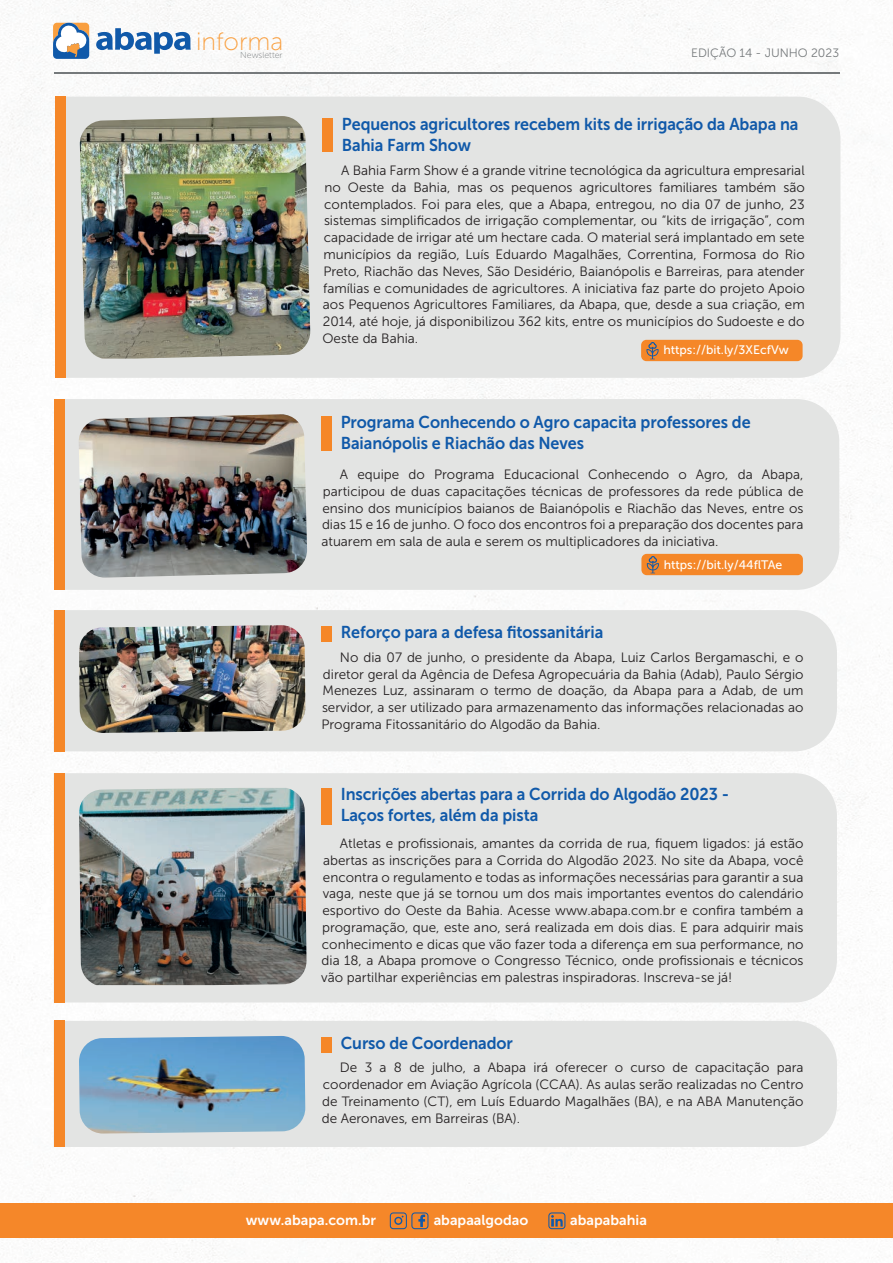
<style>
.page{position:relative;width:893px;height:1263px;background:#fff}
.page>*{position:absolute;margin:0;border:0;box-sizing:border-box;transform-origin:0 0}
.t1{font:25.05px "Museo Sans 100";color:#f99f3f}
.t2{font:17.1px/20.5px "Museo Sans 700";letter-spacing:-.005em;color:#1059a9;scale:.94 1}
.t3{font:14.25px "Museo Sans 700";color:#fff}
.t4{font:13.5px/16.8px "Museo Sans 300";color:#231f20;text-align:justify}
.t5{font:12.3px "Museo Sans 500";color:#fff}
.t6{font:12.15px "Museo Sans 300";color:#75797b}
.t7{font:8.7px "Museo Sans 100";color:#75797b}
</style>
<div class="page">
<img style="left:0;top:0;width:893px;height:1263px">
<hr style="left:54px;top:72px;width:785px;height:2px;background:#75797b">
<svg style="left:96px;top:28px;width:95px;height:26px"></svg>
<svg style="left:53px;top:23px;width:36px;height:36px"></svg>
<div style="left:0;top:1204px;width:893px;height:34px;background:#f58729"></div>
<svg style="left:390px;top:1212px;width:38px;height:17px"></svg>
<svg style="left:548px;top:1212px;width:17px;height:17px"></svg>
<div style="left:64px;top:399px;width:775px;height:191px;background:#e3e4e3"></div>
<div style="left:641px;top:554px;width:162px;height:21px;background:#f58728;border-radius:5px"></div>
<svg style="left:647px;top:556px;width:12px;height:17px"></svg>
<div style="left:54px;top:399px;width:10px;height:191px;background:#f58728"></div>
<div style="left:321px;top:416px;width:11px;height:34px;background:#f58728"></div>
<img style="left:78px;top:414px;width:229px;height:164px">
<div style="left:64px;top:610px;width:773px;height:141px;background:#e3e4e3"></div>
<div style="left:54px;top:610px;width:10px;height:141px;background:#f58728"></div>
<div style="left:321px;top:626px;width:11px;height:16px;background:#f58728"></div>
<img style="left:79px;top:625px;width:227px;height:108px">
<div style="left:64px;top:1021px;width:773px;height:126px;background:#e3e4e3"></div>
<div style="left:54px;top:1021px;width:10px;height:126px;background:#f58728"></div>
<div style="left:321px;top:1037px;width:11px;height:15px;background:#f58728"></div>
<img style="left:79px;top:1036px;width:226px;height:98px">
<div style="left:64px;top:773px;width:773px;height:229px;background:#e3e4e3"></div>
<div style="left:54px;top:773px;width:10px;height:229px;background:#f58728"></div>
<div style="left:321px;top:788px;width:11px;height:36px;background:#f58728"></div>
<img style="left:79px;top:788px;width:228px;height:197px">
<div style="left:66px;top:97px;width:774px;height:281px;background:#e3e4e3"></div>
<div style="left:55px;top:96px;width:11px;height:282px;background:#f58728"></div>
<div style="left:641px;top:340px;width:162px;height:21px;background:#f58728;border-radius:5px"></div>
<svg style="left:646px;top:342px;width:12px;height:17px"></svg>
<div style="left:322px;top:118px;width:11px;height:34px;background:#f58728"></div>
<img style="left:80px;top:116px;width:231px;height:243px">
<h1 class="t1" style="left:196px;top:28px;width:89px">informa</h1>
<p class="t7" style="left:240px;top:51px;width:44px">Newsletter</p>
<p class="t6" style="left:691px;top:47px;width:149px">EDIÇÃO 14 - JUNHO 2023</p>
<p class="t2" style="left:342px;top:114px;width:487px">Pequenos agricultores recebem kits de irrigação da Abapa na<br>Bahia Farm Show</p>
<p class="t4" style="left:322px;top:162px;width:484px;text-indent:19px">A Bahia Farm Show é a grande vitrine tecnológica da agricultura empresarial no Oeste da Bahia, mas os pequenos agricultores familiares também são contemplados. Foi para eles, que a Abapa, entregou, no dia 07 de junho, 23 sistemas simplificados de irrigação complementar, ou “kits de irrigação”, com capacidade de irrigar até um hectare cada. O material será implantado em sete municípios da região, Luís Eduardo Magalhães, Correntina, Formosa do Rio Preto, Riachão das Neves, São Desidério, Baianópolis e Barreiras, para atender famílias e comunidades de agricultores. A iniciativa faz parte do projeto Apoio aos Pequenos Agricultores Familiares, da Abapa, que, desde a sua criação, em 2014, até hoje, já disponibilizou 362 kits, entre os municípios do Sudoeste e do Oeste da Bahia.</p>
<p class="t5" style="left:663px;top:343px;width:127px">https://bit.ly/3XEcfVw</p>
<p class="t2" style="left:341px;top:412px;width:437px">Programa Conhecendo o Agro capacita professores de<br>Baianópolis e Riachão das Neves</p>
<p class="t4" style="left:321px;top:466px;width:483px;text-indent:18px">A equipe do Programa Educacional Conhecendo o Agro, da Abapa, participou de duas capacitações técnicas de professores da rede pública de ensino dos municípios baianos de Baianópolis e Riachão das Neves, entre os dias 15 e 16 de junho. O foco dos encontros foi a preparação dos docentes para atuarem em sala de aula e serem os multiplicadores da iniciativa.</p>
<p class="t5" style="left:664px;top:557px;width:120px">https://bit.ly/44flTAe</p>
<p class="t2" style="left:341px;top:622px;width:281px">Reforço para a defesa fitossanitária</p>
<p class="t4" style="left:321px;top:649px;width:484px;text-indent:18px">No dia 07 de junho, o presidente da Abapa, Luiz Carlos Bergamaschi, e o diretor geral da Agência de Defesa Agropecuária da Bahia (Adab), Paulo Sérgio Menezes Luz, assinaram o termo de doação, da Abapa para a Adab, de um servidor, a ser utilizado para armazenamento das informações relacionadas ao Programa Fitossanitário do Algodão da Bahia.</p>
<p class="t2" style="left:341px;top:784px;width:415px">Inscrições abertas para a Corrida do Algodão 2023 -<br>Laços fortes, além da pista</p>
<p class="t4" style="left:321px;top:835px;width:484px;text-indent:19px">Atletas e profissionais, amantes da corrida de rua, fiquem ligados: já estão abertas as inscrições para a Corrida do Algodão 2023. No site da Abapa, você encontra o regulamento e todas as informações necessárias para garantir a sua vaga, neste que já se tornou um dos mais importantes eventos do calendário esportivo do Oeste da Bahia. Acesse www.abapa.com.br e confira também a programação, que, este ano, será realizada em dois dias. E para adquirir mais conhecimento e dicas que vão fazer toda a diferença em sua performance, no dia 18, a Abapa promove o Congresso Técnico, onde profissionais e técnicos vão partilhar experiências em palestras inspiradoras. Inscreva-se já!</p>
<p class="t2" style="left:341px;top:1032px;width:185px">Curso de Coordenador</p>
<p class="t4" style="left:322px;top:1059px;width:483px;text-indent:18px">De 3 a 8 de julho, a Abapa irá oferecer o curso de capacitação para coordenador em Aviação Agrícola (CCAA). As aulas serão realizadas no Centro de Treinamento (CT), em Luís Eduardo Magalhães (BA), e na ABA Manutenção de Aeronaves, em Barreiras (BA).</p>
<p class="t3" style="left:246px;top:1212px;width:132px">www.abapa.com.br</p>
<p class="t3" style="left:434px;top:1212px;width:96px">abapaalgodao</p>
<p class="t3" style="left:570px;top:1212px;width:78px">abapabahia</p>
</div>
